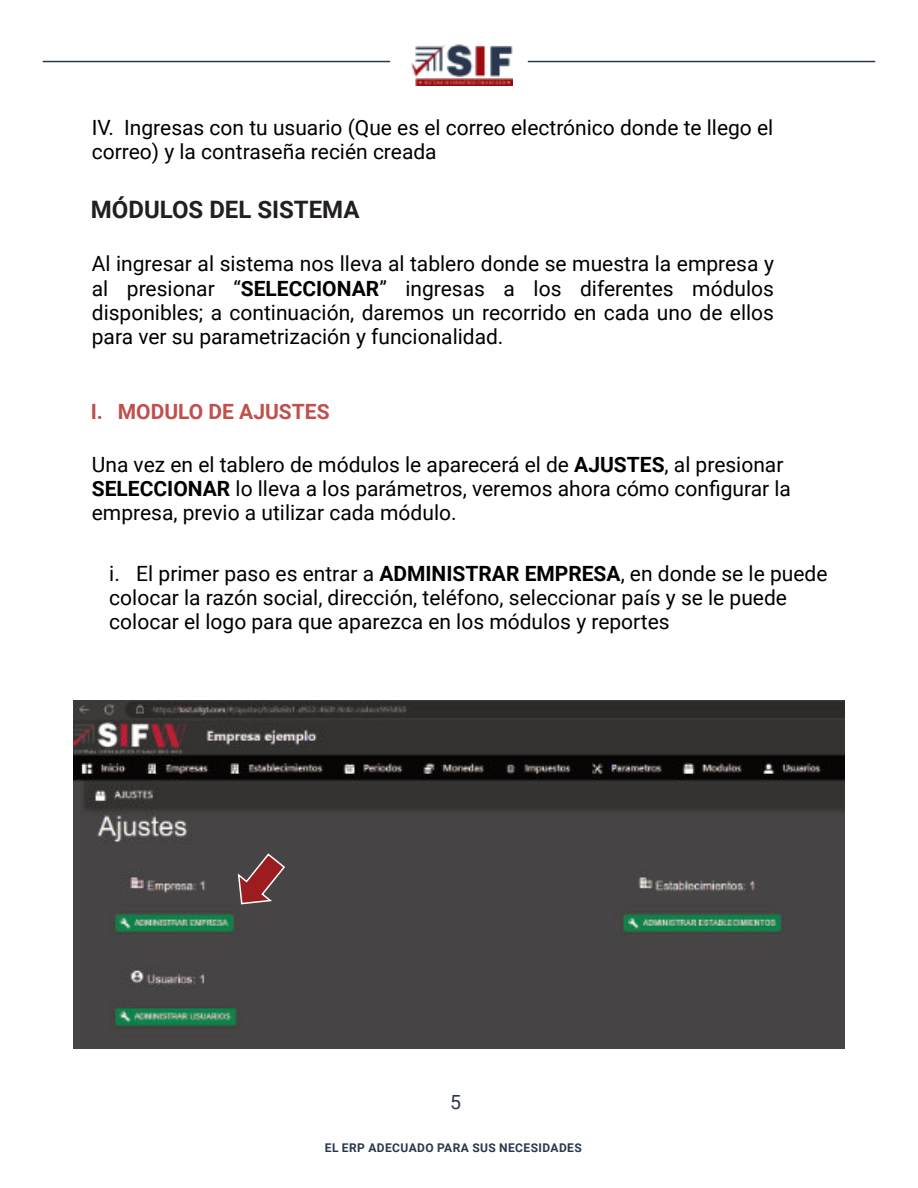
<style>
.page{position:relative;width:918px;height:1188px;background:#fff}
.page>*{position:absolute;margin:0;border:0;box-sizing:border-box;transform-origin:0 0}
.t1{font:700 24px "Roboto";color:#231f20}
.t2{font:21px/24.2px "Roboto";color:#000}
.t3{font:700 21px "Roboto";color:#c0504d}
.t4{font:19.5px "Roboto";color:#2a374c}
.t5{font:700 12px "Roboto";letter-spacing:.035em;color:#2a374c}
.s1{font-weight:700}
</style>
<div class="page">
<img style="left:411px;top:44px;width:102px;height:42px">
<hr style="left:43px;top:61px;width:347px;height:1px;background:#2a374c">
<hr style="left:528px;top:61px;width:347px;height:1px;background:#2a374c">
<img style="left:74px;top:700px;width:770px;height:348px">
<svg style="left:237px;top:852px;width:49px;height:53px;background:#794648"></svg>
<p class="t2" style="left:92px;top:117px;width:683px">IV. Ingresas con tu usuario (Que es el correo electrónico donde te llego el correo) y la contraseña recién creada</p>
<p class="t1" style="left:91px;top:200px;width:270px">MÓDULOS DEL SISTEMA</p>
<p class="t2" style="left:92px;top:254px;width:684px;text-align:justify">Al ingresar al sistema nos lleva al tablero donde se muestra la empresa y al presionar “<span class="s1">SELECCIONAR</span>” ingresas a los diferentes módulos disponibles; a continuación, daremos un recorrido en cada uno de ellos para ver su parametrización y funcionalidad.</p>
<p class="t3" style="left:91px;top:403px;width:240px">I. MODULO DE AJUSTES</p>
<p class="t2" style="left:92px;top:455px;width:701px">Una vez en el tablero de módulos le aparecerá el de <span class="s1">AJUSTES</span>, al presionar<br><span class="s1">SELECCIONAR</span> lo lleva a los parámetros, veremos ahora cómo configurar la empresa, previo a utilizar cada módulo.</p>
<p class="t2" style="left:109px;top:563px;width:720px">i. El primer paso es entrar a <span class="s1">ADMINISTRAR EMPRESA</span>, en donde se le puede colocar la razón social, dirección, teléfono, seleccionar país y se le puede colocar el logo para que aparezca en los módulos y reportes</p>
<p class="t4" style="left:450px;top:1094px;width:12px">5</p>
<p class="t5" style="left:325px;top:1143px;width:258px">EL ERP ADECUADO PARA SUS NECESIDADES</p>
</div>
